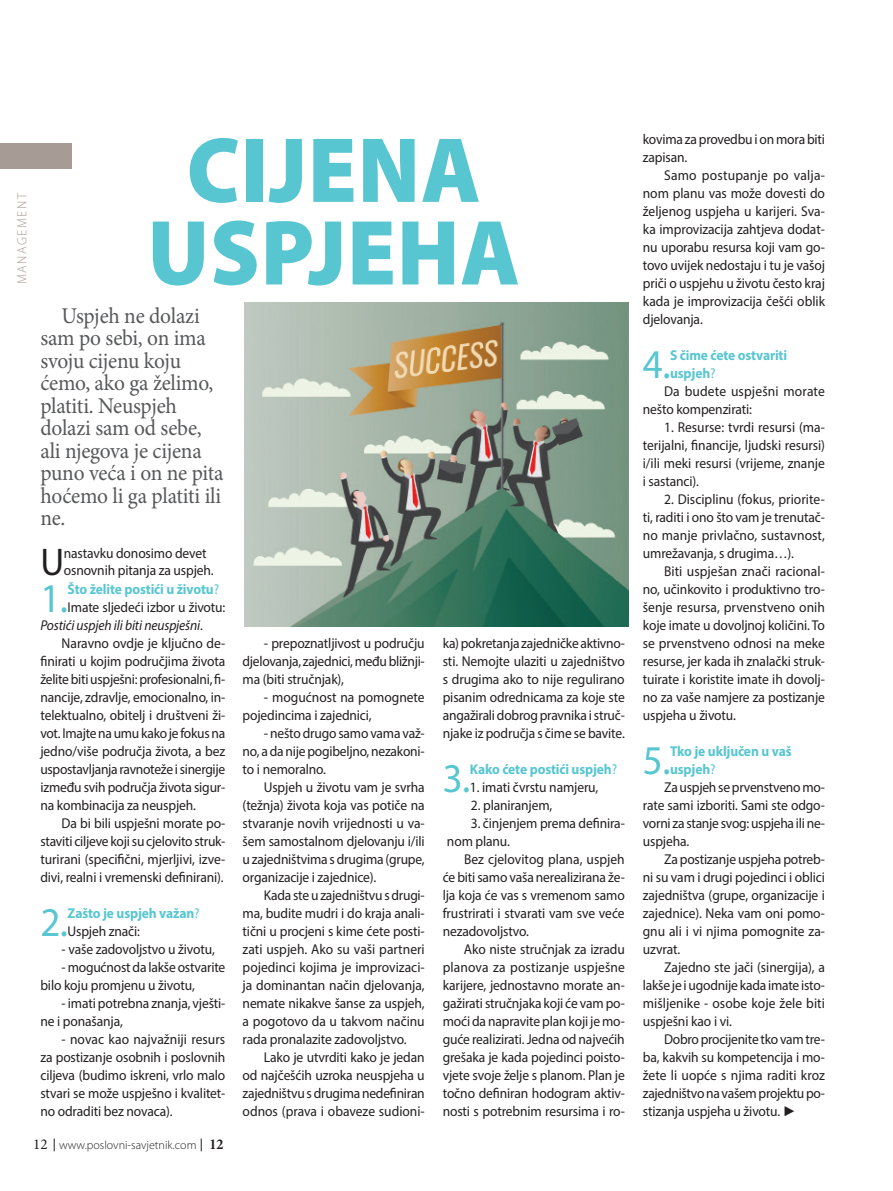
<style>
.page{position:relative;width:893px;height:1191px;background:#fff}
.page>*{position:absolute;margin:0;border:0;box-sizing:border-box;transform-origin:0 0}
.t1{font:900 93.3px/82.7px "Myriad Pro";letter-spacing:.01em;color:#57c6d1;text-align:center;scale:.95 1}
.t2{font:40.95px "Myriad Pro";color:#57c6d1;scale:.95 1}
.t3{font:38.7px "Myriad Pro";color:#231f20;scale:.95 1}
.t4{font:22.5px/22.5px "Minion Pro";letter-spacing:-.01em;color:#57585a;scale:.95 1}
.t5{font:14.25px/18px "Myriad Pro";letter-spacing:-.01em;color:#231f20;text-align:justify;scale:.95 1}
.t6{font:14.25px/18px "Myriad Pro";letter-spacing:-.01em;color:#231f20;text-align:justify}
.t7{font:700 14.25px/18px "Myriad Pro";letter-spacing:-.01em;color:#57c6d1;scale:.95 1}
.t8{font:italic 14.25px "Myriad Pro";letter-spacing:-.01em;color:#231f20;scale:.95 1}
.t9{font:14.25px "Myriad Pro";letter-spacing:.01em;color:#231f20;scale:.95 1}
.t10{font:300 13.5px "Myriad Pro";color:#a79c95;scale:.95 1}
.t11{font:300 12px "Myriad Pro";color:#231f20}
.s1{font-weight:400}
.s2{font-style:normal}
.s3{font-weight:400;color:#231f20}
.s4{font-family:"Minion Pro";font-weight:400;font-size:15px}
.s5{font-family:"Minion Pro";font-weight:700;font-stretch:condensed;font-size:15px}
.s6{font-family:"Arial"}
</style>
<div class="page">
<svg style="left:54px;top:1138px;width:1px;height:13px"></svg>
<svg style="left:201px;top:1138px;width:1px;height:13px"></svg>
<div style="left:0;top:144px;width:72px;height:25px;background:#a79c95"></div>
<img style="left:244px;top:302px;width:385px;height:324px">
<p class="t10" style="left:14px;top:284px;width:96px;rotate:-90deg">management</p>
<h1 class="t1" style="left:147px;top:125px;width:394px">CIJENA<br>USPJEHA</h1>
<h3 class="t4" style="left:40px;top:304px;width:194px;text-indent:21px">Uspjeh ne dolazi sam po sebi, on ima svoju cijenu koju ćemo, ako ga želimo, platiti. Neuspjeh dolazi sam od sebe, ali njegova je cijena puno veća i on ne pita hoćemo li ga platiti ili ne.</h3>
<h3 class="t3" style="left:40px;top:538px;width:27px">U</h3>
<p class="t5" style="left:64px;top:545px;width:159px;line-height:16.5px">nastavku donosimo devet osnovnih pitanja za uspjeh.</p>
<h2 class="t2" style="left:40px;top:573px;width:31px">1.</h2>
<p class="t7" style="left:68px;top:580px;width:161px">Što želite postići u životu<span class="s1">?</span></p>
<p class="t5" style="left:68px;top:598px;width:168px">Imate sljedeći izbor u životu:</p>
<p class="t8" style="left:40px;top:616px;width:173px">Postići uspjeh ili biti neuspješni<span class="s2">.</span></p>
<p class="t5" style="left:62px;top:634px;width:174px">Naravno ovdje je ključno de-</p>
<p class="t5" style="left:40px;top:652px;width:196px">finirati u kojim područjima života</p>
<p class="t5" style="left:40px;top:670px;width:196px">želite biti uspješni: profesionalni, fi-</p>
<p class="t5" style="left:40px;top:688px;width:196px">nancije, zdravlje, emocionalno, in-</p>
<p class="t5" style="left:40px;top:706px;width:196px">telektualno, obitelj i društveni ži-</p>
<p class="t5" style="left:40px;top:724px;width:196px">vot. Imajte na umu kako je fokus na</p>
<p class="t5" style="left:40px;top:742px;width:196px">jedno/više područja života, a bez</p>
<p class="t5" style="left:40px;top:760px;width:196px">uspostavljanja ravnoteže i sinergije</p>
<p class="t5" style="left:40px;top:778px;width:196px">između svih područja života sigur-</p>
<p class="t5" style="left:40px;top:796px;width:165px">na kombinacija za neuspjeh.</p>
<p class="t5" style="left:62px;top:814px;width:174px">Da bi bili uspješni morate po-</p>
<p class="t5" style="left:40px;top:832px;width:196px">staviti ciljeve koji su cjelovito struk-</p>
<p class="t5" style="left:40px;top:850px;width:196px">turirani (specifični, mjerljivi, izve-</p>
<p class="t5" style="left:40px;top:868px;width:194px">divi, realni i vremenski definirani).</p>
<h2 class="t2" style="left:40px;top:897px;width:31px">2.</h2>
<p class="t7" style="left:68px;top:904px;width:141px">Zašto je uspjeh važan<span class="s1">?<br></span><span class="s3">Uspjeh znači:</span></p>
<p class="t5" style="left:62px;top:940px;width:163px">- vaše zadovoljstvo u životu,</p>
<p class="t5" style="left:40px;top:958px;width:196px;text-indent:21px">- mogućnost da lakše ostvarite bilo koju promjenu u životu,</p>
<p class="t5" style="left:40px;top:994px;width:196px;text-indent:21px">- imati potrebna znanja, vješti&shy;ne i ponašanja,</p>
<p class="t5" style="left:40px;top:1030px;width:196px;text-indent:21px">- novac kao najvažniji resurs za postizanje osobnih i poslovnih ciljeva (budimo iskreni, vrlo malo stvari se može uspješno i kvalitet&shy;no odraditi bez novaca).</p>
<p class="t6" style="left:243px;top:634px;width:184px;text-indent:21px">- prepoznatljivost u području djelovanja, zajednici, među bližnji&shy;ma (biti stručnjak),</p>
<p class="t6" style="left:243px;top:688px;width:184px;text-indent:21px">- mogućnost na pomognete pojedincima i zajednici,</p>
<p class="t6" style="left:243px;top:724px;width:184px;text-indent:21px">- nešto drugo samo vama važ&shy;no, a da nije pogibeljno, nezakoni&shy;to i nemoralno.</p>
<p class="t5" style="left:243px;top:778px;width:193px;text-indent:21px">Uspjeh u životu vam je svrha (težnja) života koja vas potiče na stvaranje novih vrijednosti u va&shy;šem samostalnom djelovanju i/ili u zajedništvima s drugima (grupe, organizacije i zajednice).</p>
<p class="t5" style="left:243px;top:886px;width:193px;text-indent:21px">Kada ste u zajedništvu s drugi&shy;ma, budite mudri i do kraja anali&shy;tični u procjeni s kime ćete posti&shy;zati uspjeh. Ako su vaši partneri pojedinci kojima je improvizaci&shy;ja dominantan način djelovanja, nemate nikakve šanse za uspjeh, a pogotovo da u takvom načinu rada pronalazite zadovoljstvo.</p>
<p class="t5" style="left:243px;top:1048px;width:193px;text-indent:21px">Lako je utvrditi kako je jedan od najčešćih uzroka neuspjeha u zajedništvu s drugima nedefiniran odnos (prava i obaveze sudioni-</p>
<p class="t5" style="left:443px;top:634px;width:193px">ka) pokretanja zajedničke aktivno&shy;sti. Nemojte ulaziti u zajedništvo s drugima ako to nije regulirano pisanim odrednicama za koje ste angažirali dobrog pravnika i struč&shy;njake iz područja s čime se bavite.</p>
<h2 class="t2" style="left:443px;top:753px;width:31px">3.</h2>
<p class="t7" style="left:470px;top:760px;width:156px">Kako ćete postići uspjeh<span class="s1">?</span></p>
<p class="t5" style="left:470px;top:778px;width:137px">1. imati čvrstu namjeru,</p>
<p class="t5" style="left:471px;top:796px;width:87px">2. planiranjem,</p>
<p class="t5" style="left:447px;top:814px;width:189px;text-indent:24px">3. činjenjem prema definira&shy;nom planu.</p>
<p class="t5" style="left:443px;top:850px;width:193px;text-indent:21px">Bez cjelovitog plana, uspjeh će biti samo vaša nerealizirana že&shy;lja koja će vas s vremenom samo frustrirati i stvarati vam sve veće nezadovoljstvo.</p>
<p class="t5" style="left:443px;top:940px;width:193px;text-indent:21px">Ako niste stručnjak za izradu planova za postizanje uspješne karijere, jednostavno morate an&shy;gažirati stručnjaka koji će vam po&shy;moći da napravite plan koji je mo&shy;guće realizirati. Jedna od najvećih grešaka je kada pojedinci poisto&shy;vjete svoje želje s planom. Plan je točno definiran hodogram aktiv&shy;nosti s potrebnim resursima i ro-</p>
<p class="t11" style="left:33px;top:1137px;width:192px"><span class="s4">12</span> www.poslovni-savjetnik.com <span class="s5">12</span></p>
<p class="t5" style="left:643px;top:130px;width:193px">kovima za provedbu i on mora biti zapisan.</p>
<p class="t5" style="left:643px;top:166px;width:193px;text-indent:21px">Samo postupanje po valja&shy;nom planu vas može dovesti do željenog uspjeha u karijeri. Sva&shy;ka improvizacija zahtjeva dodat&shy;nu uporabu resursa koji vam go&shy;tovo uvijek nedostaju i tu je vašoj priči o uspjehu u životu često kraj kada je improvizacija češći oblik djelovanja.</p>
<h2 class="t2" style="left:643px;top:339px;width:31px">4.</h2>
<p class="t7" style="left:670px;top:346px;width:125px">S čime ćete ostvariti</p>
<p class="t7" style="left:670px;top:364px;width:49px">uspjeh<span class="s1">?</span></p>
<p class="t9" style="left:664px;top:382px;width:171px">Da budete uspješni morate</p>
<p class="t5" style="left:643px;top:400px;width:116px">nešto kompenzirati:</p>
<p class="t5" style="left:643px;top:418px;width:193px;text-indent:21px">1. Resurse: tvrdi resursi (ma&shy;terijalni, financije, ljudski resursi) i/ili meki resursi (vrijeme, znanje i sastanci).</p>
<p class="t5" style="left:643px;top:490px;width:193px;text-indent:21px">2. Disciplinu (fokus, priorite&shy;ti, raditi i ono što vam je trenutač&shy;no manje privlačno, sustavnost, umrežavanja, s drugima…).</p>
<p class="t5" style="left:643px;top:562px;width:193px;text-indent:21px">Biti uspješan znači racional&shy;no, učinkovito i produktivno tro&shy;šenje resursa, prvenstveno onih koje imate u dovoljnoj količini. To se prvenstveno odnosi na meke resurse, jer kada ih znalački struk&shy;tuirate i koristite imate ih dovolj&shy;no za vaše namjere za postizanje uspjeha u životu.</p>
<h2 class="t2" style="left:643px;top:735px;width:31px">5.</h2>
<p class="t7" style="left:670px;top:742px;width:129px">Tko je uključen u vaš</p>
<p class="t7" style="left:670px;top:760px;width:49px">uspjeh<span class="s1">?</span></p>
<p class="t5" style="left:664px;top:778px;width:171px">Za uspjeh se prvenstveno mo-</p>
<p class="t5" style="left:643px;top:796px;width:193px">rate sami izboriti. Sami ste odgo-</p>
<p class="t5" style="left:643px;top:814px;width:193px">vorni za stanje svog: uspjeha ili ne-</p>
<p class="t5" style="left:643px;top:832px;width:50px">uspjeha.</p>
<p class="t5" style="left:664px;top:850px;width:171px">Za postizanje uspjeha potreb-</p>
<p class="t5" style="left:643px;top:868px;width:193px">ni su vam i drugi pojedinci i oblici</p>
<p class="t5" style="left:643px;top:886px;width:193px">zajedništva (grupe, organizacije i</p>
<p class="t5" style="left:643px;top:904px;width:193px">zajednice). Neka vam oni pomo-</p>
<p class="t5" style="left:643px;top:922px;width:193px">gnu ali i vi njima pomognite za-</p>
<p class="t5" style="left:643px;top:940px;width:41px">uzvrat.</p>
<p class="t5" style="left:664px;top:958px;width:171px">Zajedno ste jači (sinergija), a</p>
<p class="t5" style="left:643px;top:976px;width:193px">lakše je i ugodnije kada imate isto-</p>
<p class="t5" style="left:643px;top:994px;width:193px">mišljenike - osobe koje žele biti</p>
<p class="t5" style="left:643px;top:1012px;width:95px">uspješni kao i vi.</p>
<p class="t5" style="left:664px;top:1030px;width:171px">Dobro procijenite tko vam tre-</p>
<p class="t5" style="left:643px;top:1048px;width:193px">ba, kakvih su kompetencija i mo-</p>
<p class="t5" style="left:643px;top:1066px;width:193px">žete li uopće s njima raditi kroz</p>
<p class="t5" style="left:643px;top:1084px;width:193px">zajedništvo na vašem projektu po-</p>
<p class="t5" style="left:643px;top:1102px;width:163px">stizanja uspjeha u životu. <span class="s6">►</span></p>
</div>
